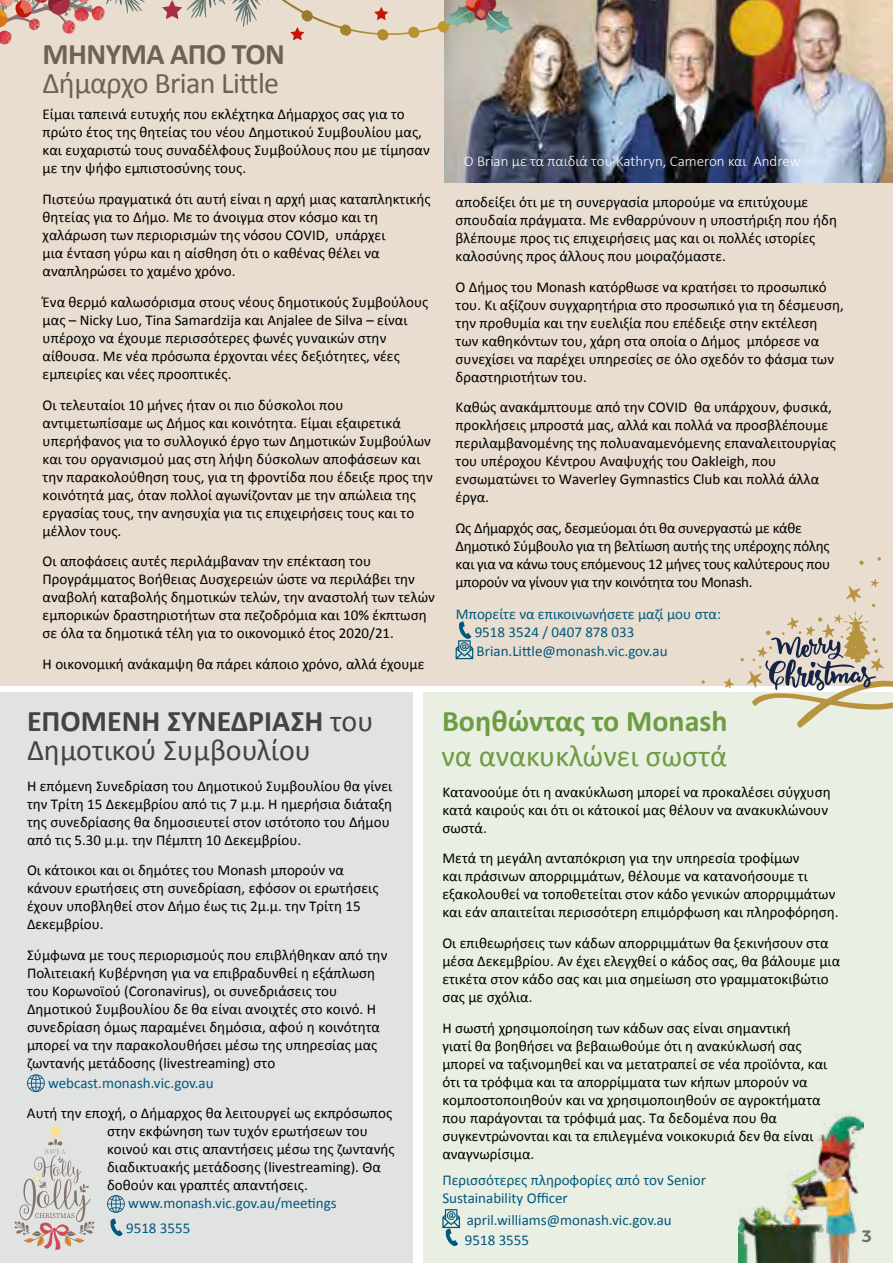
<style>
.page{position:relative;width:893px;height:1263px;background:#fff}
.page>*{position:absolute;margin:0;border:0;box-sizing:border-box;transform-origin:0 0}
.t1{font:30px/28.5px "Calibri";color:#424344}
.t2{font:30px "Calibri";letter-spacing:-.02em;color:#706253}
.t3{font:30px "Calibri";color:#6d9c43}
.t4{font:700 30px "Calibri";color:#6d9c43}
.t5{font:700 30px "Calibri";letter-spacing:-.02em;color:#706253}
.t6{font:700 16.5px "Filson Soft";color:#6d6e71}
.t7{font:15px/18px "Calibri";color:#000}
.t8{font:15px/18.8px "Calibri";color:#00587e}
.t9{font:15px/18px "Calibri";letter-spacing:-.02em;color:#000}
.t10{font:300 15px "Calibri";color:#fff}
.s1{font-weight:700}
</style>
<div class="page">
<div style="left:0;top:0;width:893px;height:686px;background:#e8ddce"></div>
<div style="left:424px;top:693px;width:469px;height:570px;background:#e9efe3"></div>
<img style="left:738px;top:1111px;width:125px;height:152px">
<div style="left:0;top:693px;width:412px;height:570px;background:#e1e2e2"></div>
<svg style="left:27px;top:1074px;width:18px;height:18px"></svg>
<svg style="left:107px;top:1195px;width:18px;height:42px"></svg>
<svg style="left:456px;top:621px;width:17px;height:38px"></svg>
<svg style="left:442px;top:1209px;width:18px;height:37px"></svg>
<img style="left:445px;top:0;width:448px;height:183px">
<svg style="left:0;top:0;width:145px;height:45px"></svg>
<svg style="left:282px;top:0;width:231px;height:47px"></svg>
<svg style="left:162px;top:0;width:107px;height:27px"></svg>
<svg style="left:859px;top:560px;width:5px;height:5px"></svg>
<svg style="left:740px;top:579px;width:153px;height:149px"></svg>
<svg style="left:701px;top:680px;width:4px;height:4px"></svg>
<svg style="left:877px;top:557px;width:4px;height:4px"></svg>
<svg style="left:724px;top:678px;width:10px;height:10px"></svg>
<svg style="left:14px;top:1124px;width:80px;height:126px"></svg>
<h1 class="t5" style="left:43px;top:33px;width:244px">MHNYMA ΑΠΟ ΤΟΝ</h1>
<h1 class="t2" style="left:43px;top:62px;width:238px">Δήμαρχο Brian Little</h1>
<p class="t7" style="left:43px;top:105px;width:389px">Είμαι ταπεινά ευτυχής που εκλέχτηκα Δήμαρχος σας για το πρώτο έτος της θητείας του νέου Δημοτικού Συμβουλίου μας, και ευχαριστώ τους συναδέλφους Συμβούλους που με τίμησαν με την ψήφο εμπιστοσύνης τους.</p>
<p class="t7" style="left:43px;top:190px;width:389px">Πιστεύω πραγματικά ότι αυτή είναι η αρχή μιας καταπληκτικής θητείας για το Δήμο. Με το άνοιγμα στον κόσμο και τη χαλάρωση των περιορισμών της νόσου COVID, υπάρχει<br>μια ένταση γύρω και η αίσθηση ότι ο καθένας θέλει να αναπληρώσει το χαμένο χρόνο.</p>
<p class="t7" style="left:43px;top:292px;width:387px">Ένα θερμό καλωσόρισμα στους νέους δημοτικούς Συμβούλους μας – Nicky Luo, Tina Samardzija και Anjalee de Silva – είναι υπέροχο να έχουμε περισσότερες φωνές γυναικών στην αίθουσα. Με νέα πρόσωπα έρχονται νέες δεξιότητες, νέες εμπειρίες και νέες προοπτικές.</p>
<p class="t7" style="left:43px;top:395px;width:392px">Οι τελευταίοι 10 μήνες ήταν οι πιο δύσκολοι που αντιμετωπίσαμε ως Δήμος και κοινότητα. Είμαι εξαιρετικά υπερήφανος για το συλλογικό έργο των Δημοτικών Συμβούλων και του οργανισμού μας στη λήψη δύσκολων αποφάσεων και την παρακολούθηση τους, για τη φροντίδα που έδειξε προς την κοινότητά μας, όταν πολλοί αγωνίζονταν με την απώλεια της εργασίας τους, την ανησυχία για τις επιχειρήσεις τους και το μέλλον τους.</p>
<p class="t7" style="left:43px;top:552px;width:394px">Οι αποφάσεις αυτές περιλάμβαναν την επέκταση του Προγράμματος Βοήθειας Δυσχερειών ώστε να περιλάβει την αναβολή καταβολής δημοτικών τελών, την αναστολή των τελών εμπορικών δραστηριοτήτων στα πεζοδρόμια και 10% έκπτωση σε όλα τα δημοτικά τέλη για το οικονομικό έτος 2020/21.</p>
<p class="t7" style="left:43px;top:655px;width:384px">Η οικονομική ανάκαμψη θα πάρει κάποιο χρόνο, αλλά έχουμε</p>
<p class="t10" style="left:464px;top:151px;width:338px">O Brian με τα παιδιά του Kathryn, Cameron και Andrew</p>
<p class="t7" style="left:456px;top:192px;width:383px">αποδείξει ότι με τη συνεργασία μπορούμε να επιτύχουμε σπουδαία πράγματα. Με ενθαρρύνουν η υποστήριξη που ήδη βλέπουμε προς τις επιχειρήσεις μας και οι πολλές ιστορίες καλοσύνης προς άλλους που μοιραζόμαστε.</p>
<p class="t7" style="left:456px;top:277px;width:390px">Ο Δήμος του Monash κατόρθωσε να κρατήσει το προσωπικό του. Κι αξίζουν συγχαρητήρια στο προσωπικό για τη δέσμευση, την προθυμία και την ευελιξία που επέδειξε στην εκτέλεση των καθηκόντων του, χάρη στα οποία ο Δήμος μπόρεσε να συνεχίσει να παρέχει υπηρεσίες σε όλο σχεδόν το φάσμα των δραστηριοτήτων του.</p>
<p class="t7" style="left:456px;top:398px;width:382px">Καθώς ανακάμπτουμε από την COVID θα υπάρχουν, φυσικά, προκλήσεις μπροστά μας, αλλά και πολλά να προσβλέπουμε περιλαμβανομένης της πολυαναμενόμενης επαναλειτουργίας του υπέροχου Κέντρου Αναψυχής του Oakleigh, που ενσωματώνει το Waverley Gymnastics Club και πολλά άλλα έργα.</p>
<p class="t9" style="left:456px;top:519px;width:376px">Ως Δήμαρχός σας, δεσμεύομαι ότι θα συνεργαστώ με κάθε Δημοτικό Σύμβουλο για τη βελτίωση αυτής της υπέροχης πόλης και για να κάνω τους επόμενους 12 μήνες τους καλύτερους που μπορούν να γίνουν για την κοινότητα του Monash.</p>
<p class="t8" style="left:475px;top:604px;width:248px;text-indent:-19px">Μπορείτε να επικοινωνήσετε μαζί μου στα:<br>9518 3524 / 0407 878 033<br>Brian.Little@monash.vic.gov.au</p>
<h1 class="t1" style="left:27px;top:706px;width:348px"><span class="s1">ΕΠΟΜΕΝΗ ΣΥΝΕΔΡΙΑΣΗ</span> του<br>Δημοτικού Συμβουλίου</h1>
<p class="t7" style="left:27px;top:776px;width:367px">Η επόμενη Συνεδρίαση του Δημοτικού Συμβουλίου θα γίνει την Τρίτη 15 Δεκεμβρίου από τις 7 μ.μ. Η ημερήσια διάταξη της συνεδρίασης θα δημοσιευτεί στον ιστότοπο του Δήμου από τις 5.30 μ.μ. την Πέμπτη 10 Δεκεμβρίου.</p>
<p class="t7" style="left:27px;top:861px;width:353px">Οι κάτοικοι και οι δημότες του Monash μπορούν να κάνουν ερωτήσεις στη συνεδρίαση, εφόσον οι ερωτήσεις έχουν υποβληθεί στον Δήμο έως τις 2μ.μ. την Τρίτη 15<br>Δεκεμβρίου.</p>
<p class="t7" style="left:27px;top:946px;width:362px">Σύμφωνα με τους περιορισμούς που επιβλήθηκαν από την Πολιτειακή Κυβέρνηση για να επιβραδυνθεί η εξάπλωση του Κορωνοϊού (Coronavirus), οι συνεδριάσεις του Δημοτικού Συμβουλίου δε θα είναι ανοιχτές στο κοινό. Η συνεδρίαση όμως παραμένει δημόσια, αφού η κοινότητα μπορεί να την παρακολουθήσει μέσω της υπηρεσίας μας ζωντανής μετάδοσης (livestreaming) στο</p>
<p class="t8" style="left:48px;top:1073px;width:167px">webcast.monash.vic.gov.au</p>
<p class="t7" style="left:107px;top:1104px;width:289px;text-indent:-80px">Αυτή την εποχή, ο Δήμαρχος θα λειτουργεί ως εκπρόσωπος στην εκφώνηση των τυχόν ερωτήσεων του κοινού και στις απαντήσεις μέσω της ζωντανής διαδικτυακής μετάδοσης (livestreaming). Θα δοθούν και γραπτές απαντήσεις.</p>
<p class="t8" style="left:126px;top:1190px;width:212px;line-height:24.8px">www.monash.vic.gov.au/meetings<br>9518 3555</p>
<h1 class="t4" style="left:442px;top:700px;width:287px">Βοηθώντας το Μonash</h1>
<h1 class="t3" style="left:441px;top:735px;width:287px">να ανακυκλώνει σωστά</h1>
<p class="t7" style="left:442px;top:782px;width:390px">Κατανοούμε ότι η ανακύκλωση μπορεί να προκαλέσει σύγχυση κατά καιρούς και ότι οι κάτοικοί μας θέλουν να ανακυκλώνουν σωστά.</p>
<p class="t7" style="left:442px;top:849px;width:398px">Μετά τη μεγάλη ανταπόκριση για την υπηρεσία τροφίμων<br>και πράσινων απορριμμάτων, θέλουμε να κατανοήσουμε τι εξακολουθεί να τοποθετείται στον κάδο γενικών απορριμμάτων και εάν απαιτείται περισσότερη επιμόρφωση και πληροφόρηση.</p>
<p class="t7" style="left:442px;top:934px;width:399px">Οι επιθεωρήσεις των κάδων απορριμμάτων θα ξεκινήσουν στα μέσα Δεκεμβρίου. Αν έχει ελεγχθεί ο κάδος σας, θα βάλουμε μια ετικέτα στον κάδο σας και μια σημείωση στο γραμματοκιβώτιο σας με σχόλια.</p>
<p class="t7" style="left:442px;top:1018px;width:386px">Η σωστή χρησιμοποίηση των κάδων σας είναι σημαντική<br>γιατί θα βοηθήσει να βεβαιωθούμε ότι η ανακύκλωσή σας μπορεί να ταξινομηθεί και να μετατραπεί σε νέα προϊόντα, και ότι τα τρόφιμα και τα απορρίμματα των κήπων μπορούν να κομποστοποιηθούν και να χρησιμοποιηθούν σε αγροκτήματα που παράγονται τα τρόφιμά μας. Τα δεδομένα που θα συγκεντρώνονται και τα επιλεγμένα νοικοκυριά δεν θα είναι αναγνωρίσιμα.</p>
<p class="t8" style="left:442px;top:1171px;width:265px;line-height:18px">Περισσότερες πληροφορίες από τον Senior<br>Sustainability Officer</p>
<p class="t8" style="left:465px;top:1210px;width:208px;line-height:19.5px">april.williams@monash.vic.gov.au<br>9518 3555</p>
<p class="t6" style="left:861px;top:1226px;width:12px">3</p>
</div>
